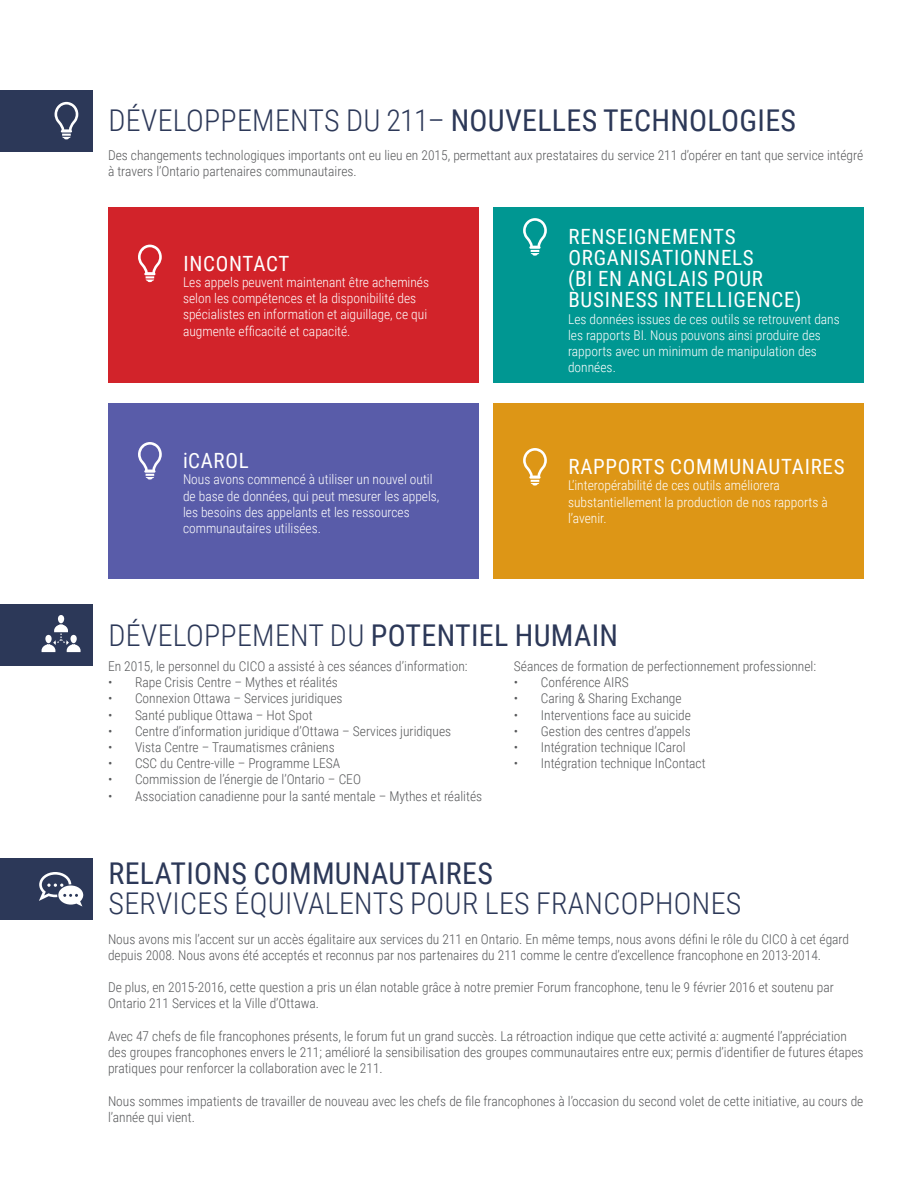
<style>
.page{position:relative;width:918px;height:1188px;background:#fff}
.page>*{position:absolute;margin:0;border:0;box-sizing:border-box;transform-origin:0 0}
.t1{font:300 30px "Roboto Condensed";letter-spacing:.01em;color:#2c3858}
.t2{font:30px "Roboto Condensed";letter-spacing:.01em;color:#2c3858}
.t3{font:21px/21px "Roboto Condensed";letter-spacing:.035em;color:#fff}
.t4{font:300 13.5px/16.2px "Roboto Condensed";color:#58595b}
.t5{font:300 13.5px/16.2px "Roboto Condensed";color:#fff}
.s1{font-weight:300}
.s2{font-weight:400}
</style>
<div class="page">
<div style="left:108px;top:207px;width:371px;height:176px;background:#d2232a"></div>
<div style="left:108px;top:403px;width:371px;height:176px;background:#595ca9"></div>
<div style="left:493px;top:207px;width:371px;height:176px;background:#009792"></div>
<div style="left:493px;top:403px;width:371px;height:176px;background:#dd9616"></div>
<div style="left:0;top:90px;width:93px;height:61px;background:#2c3858"></div>
<svg style="left:55px;top:102px;width:23px;height:37px"></svg>
<div style="left:0;top:604px;width:93px;height:61px;background:#2c3858"></div>
<div style="left:0;top:858px;width:93px;height:62px;background:#2c3858"></div>
<svg style="left:39px;top:872px;width:44px;height:35px"></svg>
<svg style="left:42px;top:615px;width:39px;height:37px"></svg>
<svg style="left:138px;top:245px;width:24px;height:37px"></svg>
<svg style="left:138px;top:442px;width:24px;height:38px"></svg>
<svg style="left:523px;top:218px;width:24px;height:38px"></svg>
<svg style="left:523px;top:448px;width:24px;height:38px"></svg>
<h1 class="t2" style="left:109px;top:99px;width:689px"><span class="s1">DÉVELOPPEMENTS DU 211–</span> NOUVELLES TECHNOLOGIES</h1>
<p class="t4" style="left:108px;top:147px;width:757px">Des changements technologiques importants ont eu lieu en 2015, permettant aux prestataires du service 211 d’opérer en tant que service intégré à travers l’Ontario partenaires communautaires.</p>
<h2 class="t3" style="left:183px;top:252px;width:108px">INCONTACT</h2>
<p class="t5" style="left:183px;top:274px;width:248px">Les appels peuvent maintenant être acheminés selon les compétences et la disponibilité des spécialistes en information et aiguillage, ce qui augmente efficacité et capacité.</p>
<h2 class="t3" style="left:183px;top:450px;width:67px">iCAROL</h2>
<p class="t5" style="left:183px;top:471px;width:258px">Nous avons commencé à utiliser un nouvel outil de base de données, qui peut mesurer les appels, les besoins des appelants et les ressources communautaires utilisées.</p>
<h2 class="t3" style="left:568px;top:226px;width:235px">RENSEIGNEMENTS<br>ORGANISATIONNELS<br>(BI EN ANGLAIS POUR<br>BUSINESS INTELLIGENCE)</h2>
<p class="t5" style="left:568px;top:310px;width:273px">Les données issues de ces outils se retrouvent dans les rapports BI. Nous pouvons ainsi produire des rapports avec un minimum de manipulation des données.</p>
<h2 class="t3" style="left:568px;top:456px;width:278px">RAPPORTS COMMUNAUTAIRES</h2>
<p class="t5" style="left:568px;top:477px;width:261px">L’interopérabilité de ces outils améliorera substantiellement la production de nos rapports à l’avenir.</p>
<h1 class="t1" style="left:109px;top:614px;width:511px">DÉVELOPPEMENT DU <span class="s2">POTENTIEL HUMAIN</span></h1>
<p class="t4" style="left:108px;top:658px;width:361px">En 2015, le personnel du CICO a assisté à ces séances d’information:</p>
<p class="t4" style="left:108px;top:674px;width:231px">• Rape Crisis Centre – Mythes et réalités</p>
<p class="t4" style="left:108px;top:690px;width:236px">• Connexion Ottawa – Services juridiques</p>
<p class="t4" style="left:108px;top:706px;width:206px">• Santé publique Ottawa – Hot Spot</p>
<p class="t4" style="left:108px;top:722px;width:345px">• Centre d’information juridique d’Ottawa – Services juridiques</p>
<p class="t4" style="left:108px;top:739px;width:228px">• Vista Centre – Traumatismes crâniens</p>
<p class="t4" style="left:108px;top:755px;width:234px">• CSC du Centre-ville – Programme LESA</p>
<p class="t4" style="left:108px;top:771px;width:254px">• Commission de l’énergie de l’Ontario – CEO</p>
<p class="t4" style="left:108px;top:787px;width:376px">• Association canadienne pour la santé mentale – Mythes et réalités</p>
<p class="t4" style="left:514px;top:658px;width:304px">Séances de formation de perfectionnement professionnel:</p>
<p class="t4" style="left:514px;top:674px;width:116px">• Conférence AIRS</p>
<p class="t4" style="left:514px;top:690px;width:169px">• Caring &amp; Sharing Exchange</p>
<p class="t4" style="left:514px;top:706px;width:179px">• Interventions face au suicide</p>
<p class="t4" style="left:514px;top:722px;width:178px">• Gestion des centres d’appels</p>
<p class="t4" style="left:514px;top:739px;width:173px">• Intégration technique ICarol</p>
<p class="t4" style="left:514px;top:755px;width:193px">• Intégration technique InContact</p>
<h1 class="t2" style="left:109px;top:852px;width:386px">RELATIONS COMMUNAUTAIRES</h1>
<h1 class="t1" style="left:109px;top:882px;width:634px">SERVICES ÉQUIVALENTS POUR LES FRANCOPHONES</h1>
<p class="t4" style="left:108px;top:930px;width:743px">Nous avons mis l’accent sur un accès égalitaire aux services du 211 en Ontario. En même temps, nous avons défini le rôle du CICO à cet égard depuis 2008. Nous avons été acceptés et reconnus par nos partenaires du 211 comme le centre d’excellence francophone en 2013-2014.</p>
<p class="t4" style="left:108px;top:979px;width:727px">De plus, en 2015-2016, cette question a pris un élan notable grâce à notre premier Forum francophone, tenu le 9 février 2016 et soutenu par<br>Ontario 211 Services et la Ville d’Ottawa.</p>
<p class="t4" style="left:108px;top:1027px;width:757px">Avec 47 chefs de file francophones présents, le forum fut un grand succès. La rétroaction indique que cette activité a: augmenté l’appréciation des groupes francophones envers le 211; amélioré la sensibilisation des groupes communautaires entre eux; permis d’identifier de futures étapes pratiques pour renforcer la collaboration avec le 211.</p>
<p class="t4" style="left:108px;top:1092px;width:757px">Nous sommes impatients de travailler de nouveau avec les chefs de file francophones à l’occasion du second volet de cette initiative, au cours de l’année qui vient.</p>
</div>
